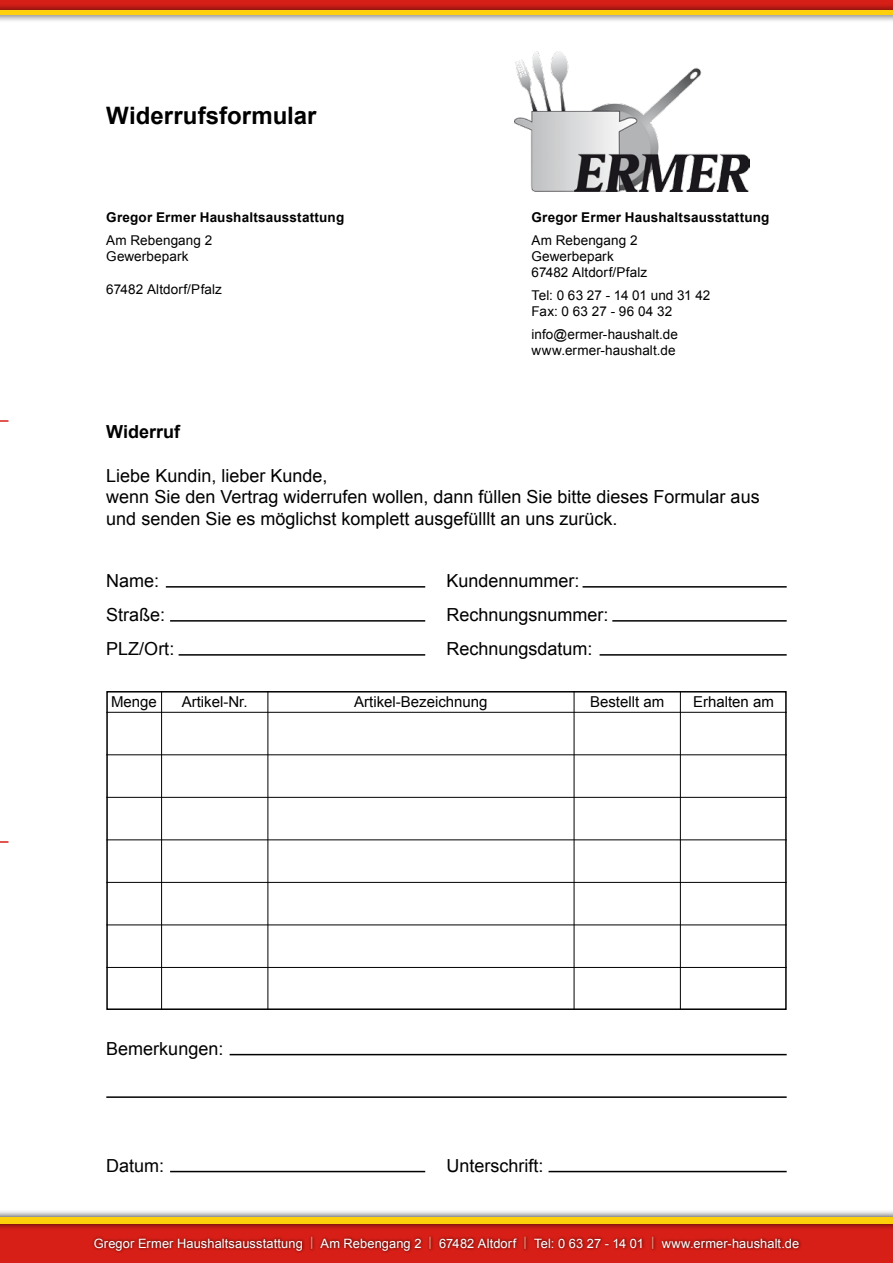
<style>
.page{position:relative;width:893px;height:1263px;background:#fff}
.page>*{position:absolute;margin:0;border:0;box-sizing:border-box;transform-origin:0 0}
.t1{font:700 24px "Arial";color:#000}
.t2{font:18px/21.6px "Arial";color:#000}
.t3{font:700 18px "Arial";color:#000}
.t4{font:15px "Arial";color:#000}
.t5{font:13.5px/16.2px "Arial";letter-spacing:.005em;color:#000}
.t6{font:700 13.5px "Arial";letter-spacing:.015em;color:#000}
.t7{font:12.9px "Arial";letter-spacing:.01em;color:#fff}
.s1{color:#ee9883}
</style>
<div class="page">
<img style="left:515px;top:52px;width:234px;height:140px">
<div style="left:0;top:1220px;width:893px;height:43px;background:#d81f17"></div>
<div style="left:0;top:1209px;width:893px;height:22px;background:#000;opacity:.9"></div>
<div style="left:0;top:1217px;width:893px;height:7px;background:#fed00c"></div>
<div style="left:0;top:0;width:893px;height:11px;background:#d81f17"></div>
<div style="left:0;top:3px;width:893px;height:20px;background:#000;opacity:.9"></div>
<hr style="left:0;top:11px;width:893px;height:4px;background:#fed00c">
<div style="left:91px;top:1234px;width:711px;height:20px;background:#000;opacity:.75"></div>
<svg style="left:0;top:841px;width:9px;height:2px"></svg>
<svg style="left:0;top:420px;width:9px;height:2px"></svg>
<hr style="left:166px;top:586px;width:259px;height:2px;background:#000">
<hr style="left:583px;top:586px;width:204px;height:2px;background:#000">
<hr style="left:170px;top:620px;width:255px;height:2px;background:#000">
<hr style="left:612px;top:620px;width:175px;height:2px;background:#000">
<hr style="left:179px;top:654px;width:246px;height:2px;background:#000">
<hr style="left:600px;top:654px;width:187px;height:2px;background:#000">
<hr style="left:170px;top:1171px;width:255px;height:1px;background:#000">
<hr style="left:549px;top:1171px;width:238px;height:1px;background:#000">
<hr style="left:230px;top:1054px;width:557px;height:1px;background:#000">
<hr style="left:106px;top:1096px;width:681px;height:2px;background:#000">
<div style="left:106px;top:691px;width:681px;height:319px;border:2px solid #000"></div>
<hr style="left:106px;top:712px;width:681px;height:1px;background:#000">
<hr style="left:106px;top:754px;width:681px;height:1px;background:#000">
<hr style="left:106px;top:797px;width:681px;height:1px;background:#000">
<hr style="left:106px;top:839px;width:681px;height:1px;background:#000">
<hr style="left:106px;top:882px;width:681px;height:1px;background:#000">
<hr style="left:106px;top:924px;width:681px;height:1px;background:#000">
<hr style="left:106px;top:967px;width:681px;height:1px;background:#000">
<hr style="left:161px;top:691px;width:1px;height:319px;background:#000">
<hr style="left:267px;top:691px;width:1px;height:319px;background:#000">
<hr style="left:574px;top:691px;width:1px;height:319px;background:#000">
<hr style="left:680px;top:691px;width:1px;height:319px;background:#000">
<h1 class="t1" style="left:106px;top:100px;width:212px">Widerrufsformular</h1>
<p class="t6" style="left:106px;top:209px;width:239px">Gregor Ermer Haushaltsausstattung</p>
<p class="t5" style="left:106px;top:232px;width:107px">Am Rebengang 2<br>Gewerbepark</p>
<p class="t5" style="left:106px;top:281px;width:117px">67482 Altdorf/Pfalz</p>
<p class="t6" style="left:531px;top:209px;width:239px">Gregor Ermer Haushaltsausstattung</p>
<p class="t5" style="left:531px;top:232px;width:117px">Am Rebengang 2<br>Gewerbepark<br>67482 Altdorf/Pfalz</p>
<p class="t5" style="left:531px;top:287px;width:180px">Tel: 0 63 27 - 14 01 und 31 42<br>Fax: 0 63 27 - 96 04 32</p>
<p class="t5" style="left:531px;top:326px;width:148px">info@ermer-haushalt.de www.ermer-haushalt.de</p>
<p class="t3" style="left:106px;top:420px;width:75px">Widerruf</p>
<p class="t2" style="left:106px;top:465px;width:655px">Liebe Kundin, lieber Kunde,<br>wenn Sie den Vertrag widerrufen wollen, dann füllen Sie bitte dieses Formular aus und senden Sie es möglichst komplett ausgefülllt an uns zurück.</p>
<p class="t2" style="left:106px;top:570px;width:55px">Name:</p>
<p class="t2" style="left:446px;top:570px;width:135px">Kundennummer:</p>
<p class="t2" style="left:106px;top:604px;width:61px">Straße:</p>
<p class="t2" style="left:446px;top:604px;width:164px">Rechnungsnummer:</p>
<p class="t2" style="left:106px;top:638px;width:70px">PLZ/Ort:</p>
<p class="t2" style="left:446px;top:638px;width:148px">Rechnungsdatum:</p>
<p class="t4" style="left:111px;top:692px;width:47px">Menge</p>
<p class="t4" style="left:182px;top:692px;width:67px">Artikel-Nr.</p>
<p class="t4" style="left:354px;top:692px;width:135px">Artikel-Bezeichnung</p>
<p class="t4" style="left:590px;top:692px;width:76px">Bestellt am</p>
<p class="t4" style="left:693px;top:692px;width:82px">Erhalten am</p>
<p class="t2" style="left:106px;top:1038px;width:119px">Bemerkungen:</p>
<p class="t2" style="left:106px;top:1155px;width:60px">Datum:</p>
<p class="t2" style="left:446px;top:1155px;width:99px">Unterschrift:</p>
<p class="t7" style="left:94px;top:1235px;width:707px">Gregor Ermer Haushaltsausstattung <span class="s1">|</span> Am Rebengang 2 <span class="s1">|</span> 67482 Altdorf <span class="s1">|</span> Tel: 0 63 27 - 14 01 <span class="s1">|</span> www.ermer-haushalt.de</p>
</div>
